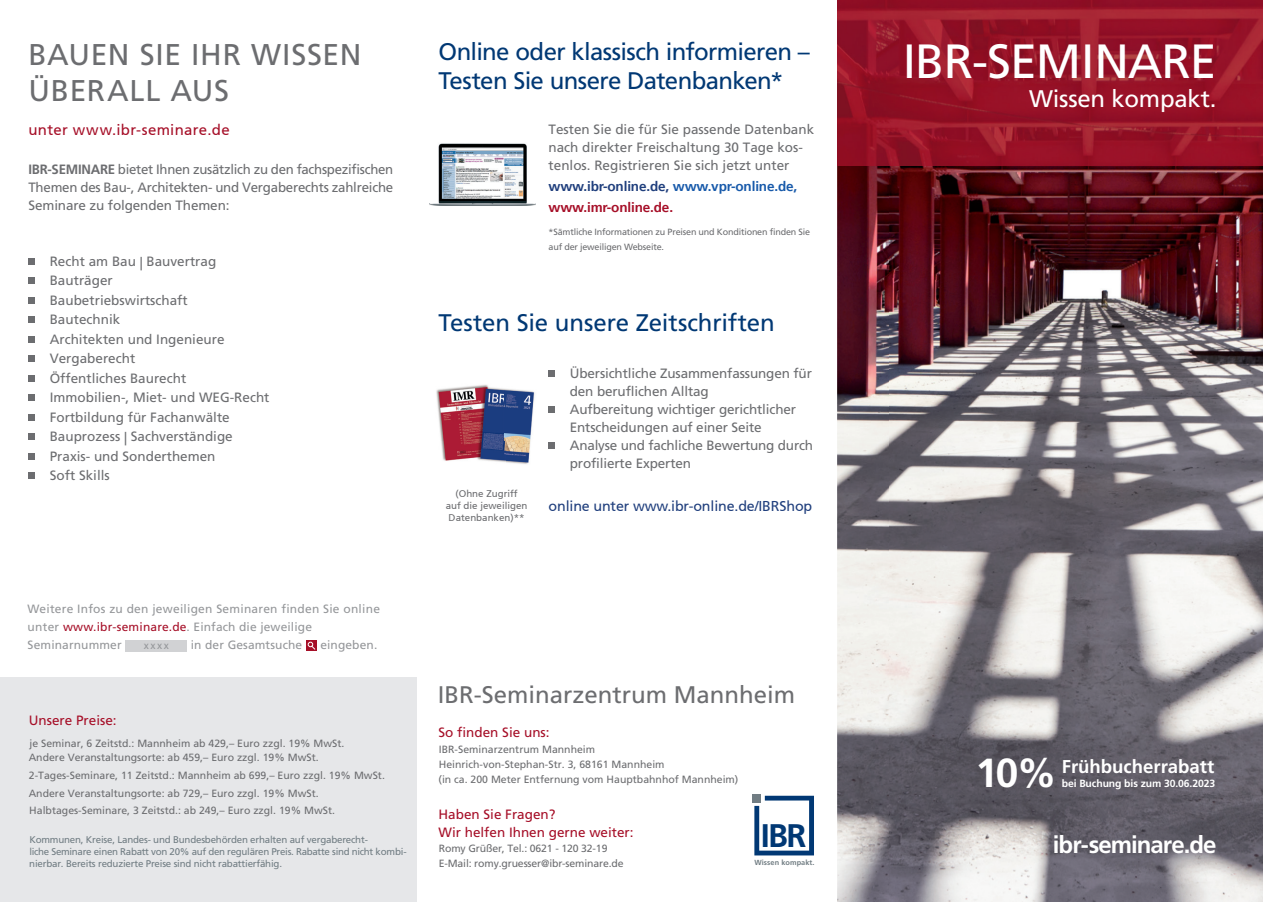
<style>
.page{position:relative;width:1263px;height:902px;background:#fff}
.page>*{position:absolute;margin:0;border:0;box-sizing:border-box;transform-origin:0 0}
.t1{font:48px "Frutiger LT Pro";letter-spacing:-.02em;color:#fff}
.t2{font:700 32.7px "Frutiger";color:#013874}
.t3{font:30px/36px "Frutiger LT Pro";letter-spacing:.025em;color:#6c6d70}
.t4{font:24px/28.8px "Frutiger LT Pro";letter-spacing:-.025em;color:#013874}
.t5{font:24px "Frutiger LT Pro";letter-spacing:-.005em;color:#013874}
.t6{font:24px "Frutiger LT Pro";color:#6c6d70}
.t7{font:700 24px "Frutiger LT Pro";letter-spacing:-.04em;color:#fff}
.t8{font:24px "Frutiger LT Pro";letter-spacing:-.01em;color:#fff}
.t9{font:700 18.6px "Frutiger LT Pro";color:#fff}
.t10{font:15px "Frutiger 55 Roman";letter-spacing:.02em;color:#a60f28}
.t11{font:14.25px "Frutiger 55 Roman";letter-spacing:-.01em;color:#203f7d}
.t12{font:13.5px/19.5px "Frutiger LT Pro";color:#6c6d70}
.t13{font:13.5px/18px "Frutiger LT Pro";color:#a60f28}
.t14{font:700 13.5px/21px "Frutiger 65";letter-spacing:-.01em;color:#203f7d}
.t15{font:12px/18px "Frutiger LT Pro";letter-spacing:.015em;color:#95979a}
.t16{font:10.5px/15px "Frutiger LT Pro";color:#6c6d70}
.t17{font:700 10.5px "Frutiger LT Pro";letter-spacing:-.01em;color:#fff}
.t18{font:10.2px "Frutiger 55 Roman";color:#95979a}
.t19{font:9.75px/12px "Frutiger LT Pro";letter-spacing:-.02em;color:#717d83}
.t20{font:9.75px/12px "Frutiger 55 Roman";color:#6c6d70;text-align:center}
.t21{font:9px/15px "Frutiger LT Pro";letter-spacing:-.02em;color:#6c6d70}
.t22{font:700 7.35px "Frutiger";letter-spacing:.01em;color:#717d83}
.s1{font-weight:700}
.s2{font-family:"Frutiger 55 Roman"}
.s3{color:#185aaa}
.s4{color:#a60f28}
.s5{font-size:40.65px}
</style>
<div class="page">
<div style="left:0;top:677px;width:417px;height:224px;background:#e6e7e9"></div>
<div style="left:125px;top:639px;width:62px;height:12px;background:#d1d2d4"></div>
<svg style="left:306px;top:640px;width:11px;height:10px"></svg>
<svg style="left:308px;top:641px;width:8px;height:9px"></svg>
<svg style="left:754px;top:795px;width:60px;height:60px"></svg>
<div style="left:752px;top:793px;width:9px;height:9px;background:#717d83"></div>
<img style="left:837px;top:0;width:52px;height:901px">
<img style="left:889px;top:166px;width:374px;height:735px">
<img style="left:436px;top:384px;width:99px;height:80px">
<svg style="left:549px;top:370px;width:6px;height:6px"></svg>
<svg style="left:549px;top:406px;width:6px;height:6px"></svg>
<svg style="left:549px;top:442px;width:6px;height:6px"></svg>
<img style="left:429px;top:143px;width:106px;height:63px">
<img style="left:838px;top:0;width:425px;height:166px">
<div style="left:28px;top:258px;width:7px;height:6px;background:#6c6d70"></div>
<div style="left:28px;top:277px;width:7px;height:7px;background:#6c6d70"></div>
<div style="left:28px;top:297px;width:7px;height:6px;background:#6c6d70"></div>
<div style="left:28px;top:316px;width:7px;height:7px;background:#6c6d70"></div>
<div style="left:28px;top:336px;width:7px;height:6px;background:#6c6d70"></div>
<div style="left:28px;top:355px;width:7px;height:7px;background:#6c6d70"></div>
<div style="left:28px;top:375px;width:7px;height:6px;background:#6c6d70"></div>
<div style="left:28px;top:394px;width:7px;height:7px;background:#6c6d70"></div>
<div style="left:28px;top:414px;width:7px;height:6px;background:#6c6d70"></div>
<div style="left:28px;top:433px;width:7px;height:7px;background:#6c6d70"></div>
<div style="left:28px;top:453px;width:7px;height:6px;background:#6c6d70"></div>
<div style="left:28px;top:472px;width:7px;height:7px;background:#6c6d70"></div>
<h3 class="t3" style="left:28px;top:36px;width:334px">BAUEN SIE IHR WISSEN<br>ÜBERALL AUS</h3>
<p class="t10" style="left:28px;top:121px;width:203px">unter www.ibr-seminare.de</p>
<p class="t12" style="left:28px;top:161px;width:366px;line-height:18px;text-align:justify"><span class="s1">IBR-SEMINARE</span> bietet Ihnen zusätzlich zu den fachspezifischen Themen des Bau-, Architekten- und Vergaberechts zahlreiche Seminare zu folgenden Themen:</p>
<p class="t12" style="left:50px;top:251px;width:221px">Recht am Bau <span class="s2">|</span> Bauvertrag<br>Bauträger<br>Baubetriebswirtschaft<br>Bautechnik<br>Architekten und Ingenieure<br>Vergaberecht<br>Öffentliches Baurecht<br>Immobilien-, Miet- und WEG-Recht<br>Fortbildung für Fachanwälte<br>Bauprozess <span class="s2">|</span> Sachverständige<br>Praxis- und Sonderthemen<br>Soft Skills</p>
<h3 class="t4" style="left:438px;top:37px;width:373px">Online oder klassisch informieren –<br>Testen Sie unsere Datenbanken*</h3>
<p class="t12" style="left:549px;top:120px;width:267px;line-height:18px">Testen Sie die für Sie passende Datenbank nach direkter Freischaltung 30 Tage kos&shy;tenlos. Registrieren Sie sich jetzt unter</p>
<p class="t14" style="left:549px;top:176px;width:250px">www.ibr-online.de, <span class="s3">www.vpr-online.de, </span><span class="s4">www.imr-online.de.</span></p>
<p class="t21" style="left:549px;top:225px;width:263px">*Sämtliche Informationen zu Preisen und Konditionen finden Sie auf der jeweiligen Webseite.</p>
<h3 class="t5" style="left:438px;top:308px;width:338px">Testen Sie unsere Zeitschriften</h3>
<p class="t12" style="left:570px;top:364px;width:245px;line-height:18px">Übersichtliche Zusammenfassungen für den beruflichen Alltag<br>Aufbereitung wichtiger gerichtlicher<br>Entscheidungen auf einer Seite<br>Analyse und fachliche Bewertung durch profilierte Experten</p>
<p class="t11" style="left:549px;top:497px;width:265px">online unter www.ibr-online.de/IBRShop</p>
<p class="t20" style="left:446px;top:487px;width:83px">(Ohne Zugriff<br>auf die jeweiligen<br>Datenbanken)**</p>
<p class="t15" style="left:28px;top:599px;width:354px">Weitere Infos zu den jeweiligen Seminaren finden Sie online unter <span class="s4">www.ibr-seminare.de</span>. Einfach die jeweilige<br>Seminarnummer</p>
<p class="t18" style="left:144px;top:640px;width:27px">xxxx</p>
<p class="t15" style="left:191px;top:635px;width:113px">in der Gesamtsuche</p>
<p class="t15" style="left:320px;top:635px;width:58px">eingeben.</p>
<p class="t13" style="left:29px;top:711px;width:89px">Unsere Preise:</p>
<p class="t16" style="left:29px;top:737px;width:317px;line-height:13.5px">je Seminar, 6 Zeitstd.: Mannheim ab 429,– Euro zzgl. 19% MwSt.<br>Andere Veranstaltungsorte: ab 459,– Euro zzgl. 19% MwSt.</p>
<p class="t16" style="left:29px;top:766px;width:358px;line-height:17.7px">2-Tages-Seminare, 11 Zeitstd.: Mannheim ab 699,– Euro zzgl. 19% MwSt.<br>Andere Veranstaltungsorte: ab 729,– Euro zzgl. 19% MwSt.<br>Halbtages-Seminare, 3 Zeitstd.: ab 249,– Euro zzgl. 19% MwSt.</p>
<p class="t19" style="left:29px;top:833px;width:379px">Kommunen, Kreise, Landes- und Bundesbehörden erhalten auf vergaberecht-<br>liche Seminare einen Rabatt von 20% auf den regulären Preis. Rabatte sind nicht kombi&shy;nierbar. Bereits reduzierte Preise sind nicht rabattierfähig.</p>
<h3 class="t6" style="left:438px;top:680px;width:359px">IBR-Seminarzentrum Mannheim</h3>
<p class="t13" style="left:439px;top:723px;width:113px">So finden Sie uns:</p>
<p class="t16" style="left:438px;top:741px;width:301px">IBR-Seminarzentrum Mannheim<br>Heinrich-von-Stephan-Str. 3, 68161 Mannheim<br>(in ca. 200 Meter Entfernung vom Hauptbahnhof Mannheim)</p>
<p class="t13" style="left:438px;top:804px;width:197px">Haben Sie Fragen?<br>Wir helfen Ihnen gerne weiter:</p>
<p class="t16" style="left:439px;top:840px;width:186px">Romy Grüßer, Tel.: 0621 - 120 32-19<br>E-Mail: romy.gruesser@ibr-seminare.de</p>
<h2 class="t2" style="left:761px;top:816px;width:47px">IBR</h2>
<p class="t22" style="left:754px;top:858px;width:62px">Wissen kompakt.</p>
<h1 class="t1" style="left:903px;top:33px;width:315px">IBR-SEMINARE</h1>
<h3 class="t8" style="left:1029px;top:85px;width:189px">Wissen kompakt.</h3>
<h3 class="t9" style="left:975px;top:755px;width:240px"><span class="s5">10%</span> Frühbucherrabatt</h3>
<p class="t17" style="left:1062px;top:776px;width:155px">bei Buchung bis zum 30.06.2023</p>
<h3 class="t7" style="left:1053px;top:830px;width:165px">ibr-seminare.de</h3>
</div>
